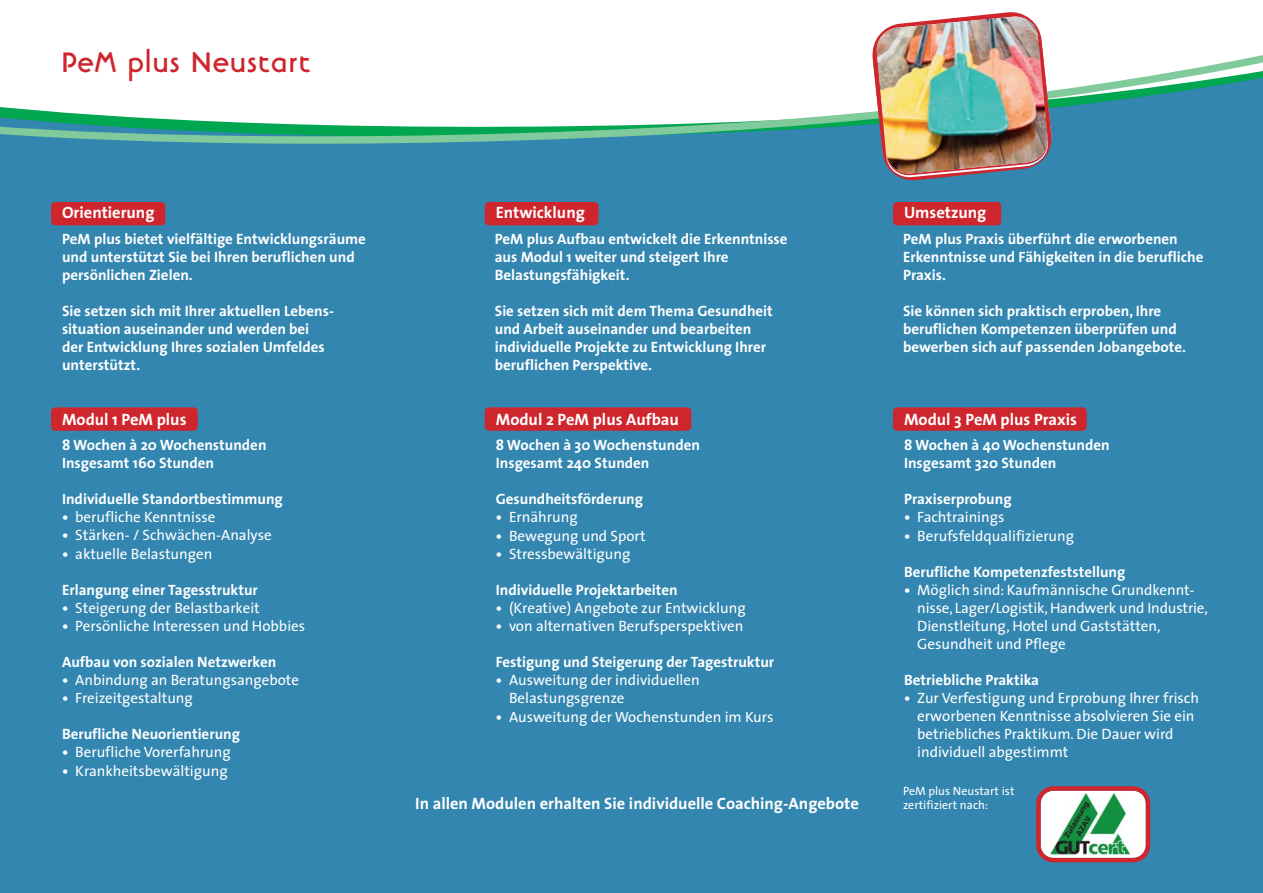
<style>
.page{position:relative;width:1263px;height:893px;background:#3286b0}
.page>*{position:absolute;margin:0;border:0;box-sizing:border-box;transform-origin:0 0}
.t1{font:700 34.5px "Linotype Banjoman Text";letter-spacing:.025em;color:#cf252d}
.t2{font:700 16.5px "The Sans";color:#fff}
.t3{font:700 15px/18px "The Sans";color:#fff}
.t4{font:15px/18px "The Sans";color:#fff}
.t5{font:12px/14.4px "The Sans";color:#fff}
.s1{font-weight:700}
</style>
<div class="page">
<div style="left:0;top:0;width:1263px;height:54px;background:#fff"></div>
<svg style="left:0;top:54px;width:1263px;height:90px;fill:#fff"></svg>
<div style="left:51px;top:202px;width:114px;height:23px;background:#cf252d;border-radius:4px"></div>
<img style="left:871px;top:11px;width:182px;height:170px">
<div style="left:485px;top:202px;width:113px;height:23px;background:#cf252d;border-radius:4px"></div>
<div style="left:893px;top:202px;width:108px;height:23px;background:#cf252d;border-radius:4px"></div>
<div style="left:51px;top:407px;width:147px;height:24px;background:#cf252d;border-radius:4px"></div>
<div style="left:485px;top:407px;width:206px;height:24px;background:#cf252d;border-radius:4px"></div>
<div style="left:893px;top:407px;width:194px;height:24px;background:#cf252d;border-radius:4px"></div>
<svg style="left:1036px;top:786px;width:114px;height:76px;background:#aeb0a1"></svg>
<h1 class="t1" style="left:61px;top:48px;width:251px">PeM plus Neustart</h1>
<p class="t2" style="left:62px;top:206px;width:94px">Orientierung</p>
<p class="t3" style="left:62px;top:231px;width:305px">PeM plus bietet vielfältige Entwicklungsräume und unterstützt Sie bei Ihren beruflichen und persönlichen Zielen.</p>
<p class="t3" style="left:62px;top:303px;width:274px">Sie setzen sich mit Ihrer aktuellen Lebens&shy;situation auseinander und werden bei der Entwicklung Ihres sozialen Umfeldes unterstützt.</p>
<p class="t2" style="left:62px;top:413px;width:126px">Modul 1 PeM plus</p>
<p class="t3" style="left:62px;top:438px;width:206px">8 Wochen à 20 Wochenstunden<br>Insgesamt 160 Stunden</p>
<p class="t3" style="left:62px;top:492px;width:222px">Individuelle Standortbestimmung</p>
<p class="t4" style="left:62px;top:510px;width:155px"><span class="s1">•</span> berufliche Kenntnisse</p>
<p class="t4" style="left:62px;top:528px;width:211px"><span class="s1">•</span> Stärken- / Schwächen-Analyse</p>
<p class="t4" style="left:62px;top:546px;width:152px"><span class="s1">•</span> aktuelle Belastungen</p>
<p class="t3" style="left:62px;top:582px;width:197px">Erlangung einer Tagesstruktur</p>
<p class="t4" style="left:62px;top:600px;width:199px"><span class="s1">•</span> Steigerung der Belastbarkeit</p>
<p class="t4" style="left:62px;top:618px;width:245px"><span class="s1">•</span> Persönliche Interessen und Hobbies</p>
<p class="t3" style="left:62px;top:654px;width:216px">Aufbau von sozialen Netzwerken</p>
<p class="t4" style="left:62px;top:672px;width:238px"><span class="s1">•</span> Anbindung an Beratungsangebote</p>
<p class="t4" style="left:62px;top:691px;width:132px"><span class="s1">•</span> Freizeitgestaltung</p>
<p class="t3" style="left:62px;top:727px;width:180px">Berufliche Neuorientierung</p>
<p class="t4" style="left:62px;top:745px;width:170px"><span class="s1">•</span> Berufliche Vorerfahrung</p>
<p class="t4" style="left:62px;top:763px;width:167px"><span class="s1">•</span> Krankheitsbewältigung</p>
<p class="t2" style="left:496px;top:206px;width:91px">Entwicklung</p>
<p class="t3" style="left:495px;top:231px;width:294px">PeM plus Aufbau entwickelt die Erkenntnisse aus Modul 1 weiter und steigert Ihre<br>Belastungsfähigkeit.</p>
<p class="t3" style="left:495px;top:303px;width:280px">Sie setzen sich mit dem Thema Gesundheit und Arbeit auseinander und bearbeiten individuelle Projekte zu Entwicklung Ihrer beruflichen Perspektive.</p>
<p class="t2" style="left:496px;top:413px;width:185px">Modul 2 PeM plus Aufbau</p>
<p class="t3" style="left:496px;top:438px;width:206px">8 Wochen à 30 Wochenstunden<br>Insgesamt 240 Stunden</p>
<p class="t3" style="left:496px;top:492px;width:149px">Gesundheitsförderung</p>
<p class="t4" style="left:496px;top:510px;width:83px"><span class="s1">•</span> Ernährung</p>
<p class="t4" style="left:496px;top:528px;width:151px"><span class="s1">•</span> Bewegung und Sport</p>
<p class="t4" style="left:496px;top:546px;width:136px"><span class="s1">•</span> Stressbewältigung</p>
<p class="t3" style="left:496px;top:582px;width:183px">Individuelle Projektarbeiten</p>
<p class="t4" style="left:496px;top:600px;width:251px"><span class="s1">•</span> (Kreative) Angebote zur Entwicklung</p>
<p class="t4" style="left:496px;top:618px;width:249px"><span class="s1">•</span> von alternativen Berufsperspektiven</p>
<p class="t3" style="left:496px;top:655px;width:280px">Festigung und Steigerung der Tagestruktur</p>
<p class="t4" style="left:509px;top:673px;width:192px;text-indent:-13px"><span class="s1">•</span> Ausweitung der individuellen<br>Belastungsgrenze</p>
<p class="t4" style="left:496px;top:709px;width:279px"><span class="s1">•</span> Ausweitung der Wochenstunden im Kurs</p>
<p class="t2" style="left:415px;top:797px;width:445px">In allen Modulen erhalten Sie individuelle Coaching-Angebote</p>
<p class="t2" style="left:904px;top:206px;width:84px">Umsetzung</p>
<p class="t3" style="left:903px;top:231px;width:302px">PeM plus Praxis überführt die erworbenen<br>Erkenntnisse und Fähigkeiten in die berufliche<br>Praxis.</p>
<p class="t3" style="left:903px;top:303px;width:284px">Sie können sich praktisch erproben, Ihre beruflichen Kompetenzen überprüfen und bewerben sich auf passenden Jobangebote.</p>
<p class="t2" style="left:904px;top:413px;width:174px">Modul 3 PeM plus Praxis</p>
<p class="t3" style="left:904px;top:438px;width:207px">8 Wochen à 40 Wochenstunden<br>Insgesamt 320 Stunden</p>
<p class="t3" style="left:904px;top:492px;width:109px">Praxiserprobung</p>
<p class="t4" style="left:904px;top:510px;width:102px"><span class="s1">•</span> Fachtrainings</p>
<p class="t4" style="left:904px;top:528px;width:172px"><span class="s1">•</span> Berufsfeldqualifizierung</p>
<p class="t3" style="left:904px;top:564px;width:223px">Berufliche Kompetenzfeststellung</p>
<p class="t4" style="left:917px;top:582px;width:292px;text-indent:-13px"><span class="s1">•</span> Möglich sind: Kaufmännische Grundkennt&shy;nisse, Lager/Logistik, Handwerk und Industrie, Dienstleitung, Hotel und Gaststätten, Gesundheit und Pflege</p>
<p class="t3" style="left:904px;top:672px;width:137px">Betriebliche Praktika</p>
<p class="t4" style="left:917px;top:690px;width:283px;text-indent:-13px"><span class="s1">•</span> Zur Verfestigung und Erprobung Ihrer frisch erworbenen Kenntnisse absolvieren Sie ein betriebliches Praktikum. Die Dauer wird individuell abgestimmt</p>
<p class="t5" style="left:903px;top:785px;width:113px">PeM plus Neustart ist zertifiziert nach:</p>
</div>
